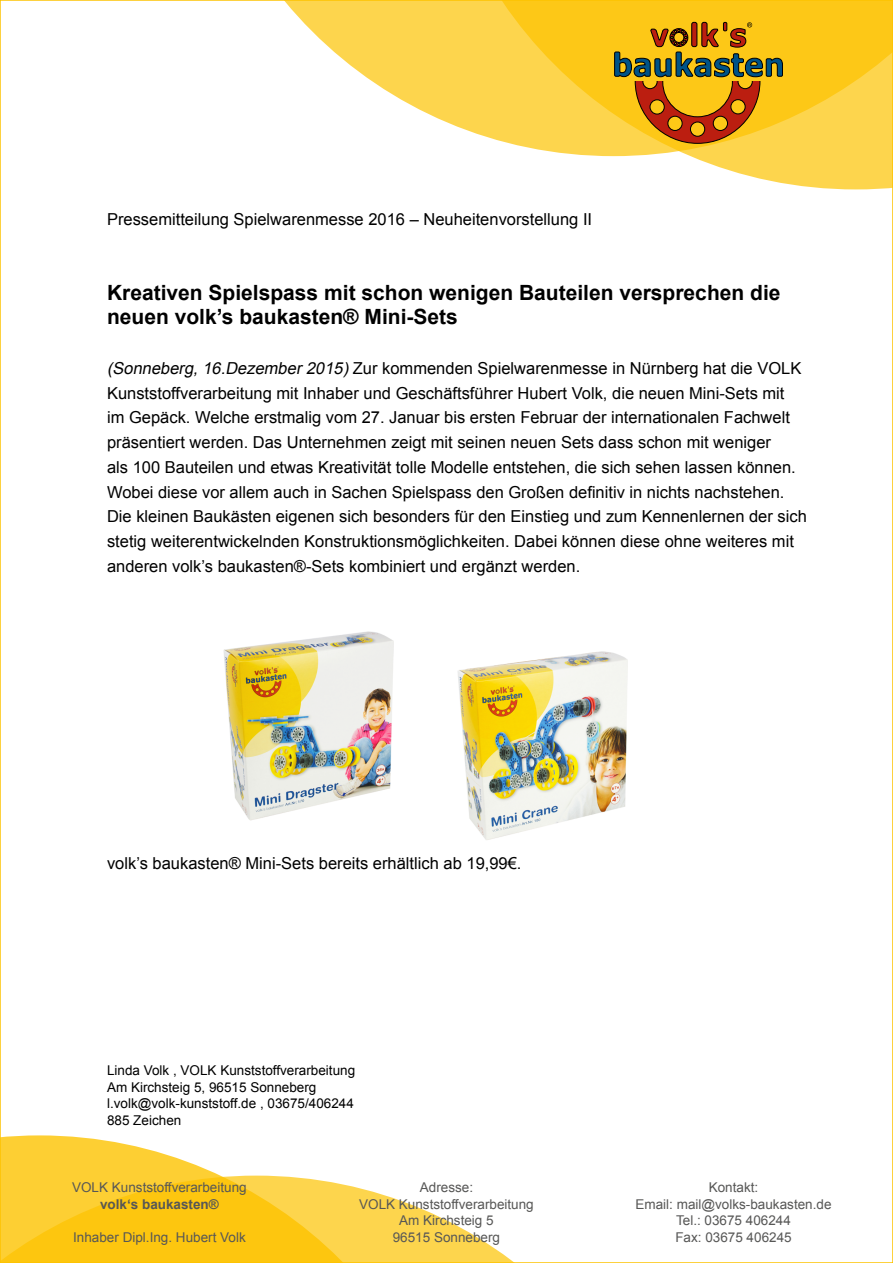
<style>
.page{position:relative;width:893px;height:1263px;background:#fff}
.page>*{position:absolute;margin:0;border:0;box-sizing:border-box;transform-origin:0 0}
.t1{font:700 21px/24.8px "Arial";color:#000}
.t2{font:16.5px/24.8px "Arial";color:#000}
.t3{font:13.5px/16.5px "Arial";color:#575756;text-align:center}
.t4{font:13.5px/16.5px "Arial";color:#000}
.t5{font:700 13.5px "Arial";color:#575756}
.s1{font-style:italic}
</style>
<div class="page">
<svg style="left:187px;top:0;width:242px;height:114px"></svg>
<svg style="left:429px;top:0;width:464px;height:189px;fill:#fdd54d"></svg>
<svg style="left:614px;top:22px;width:169px;height:122px;background:#c8911f"></svg>
<svg style="left:0;top:1135px;width:219px;height:40px;fill:#fdcf33"></svg>
<svg style="left:0;top:1175px;width:683px;height:88px"></svg>
<img style="left:223px;top:631px;width:170px;height:190px">
<img style="left:458px;top:651px;width:169px;height:189px">
<p class="t2" style="left:107px;top:207px;width:487px">Pressemitteilung Spielwarenmesse 2016 – Neuheitenvorstellung II</p>
<p class="t1" style="left:107px;top:281px;width:675px">Kreativen Spielspass mit schon wenigen Bauteilen versprechen die neuen volk’s baukasten® Mini-Sets</p>
<p class="t2" style="left:107px;top:356px;width:701px"><span class="s1">(Sonneberg,16.Dezember2015)</span>Zur kommenden Spielwarenmesse in Nürnberg hat die VOLK Kunststoffverarbeitung mit Inhaber und Geschäftsführer Hubert Volk, die neuen Mini-Sets mit<br>im Gepäck. Welche erstmalig vom 27. Januar bis ersten Februar der internationalen Fachwelt präsentiert werden. Das Unternehmen zeigt mit seinen neuen Sets dass schon mit weniger<br>als 100 Bauteilen und etwas Kreativität tolle Modelle entstehen, die sich sehen lassen können.<br>Wobei diese vor allem auch in Sachen Spielspass den Großen definitiv in nichts nachstehen.<br>Die kleinen Baukästen eigenen sich besonders für den Einstieg und zum Kennenlernen der sich stetig weiterentwickelnden Konstruktionsmöglichkeiten. Dabei können diese ohne weiteres mit anderen volk’s baukasten®-Sets kombiniert und ergänzt werden.</p>
<p class="t2" style="left:107px;top:851px;width:416px">volk’s baukasten® Mini-Sets bereits erhältlich ab 19,99€.</p>
<p class="t4" style="left:107px;top:1062px;width:250px">Linda Volk , VOLK Kunststoffverarbeitung Am Kirchsteig 5, 96515 Sonneberg l.volk@volk-kunststoff.de , 03675/406244<br>885 Zeichen</p>
<p class="t3" style="left:72px;top:1179px;width:176px">VOLK Kunststoffverarbeitung</p>
<p class="t5" style="left:100px;top:1195px;width:120px">volk‘s baukasten®</p>
<p class="t3" style="left:73px;top:1229px;width:174px">Inhaber Dipl.Ing. Hubert Volk</p>
<p class="t3" style="left:359px;top:1179px;width:176px">Adresse:<br>VOLK Kunststoffverarbeitung<br>Am Kirchsteig 5<br>96515 Sonneberg</p>
<p class="t3" style="left:635px;top:1179px;width:198px">Kontakt:<br>Email: mail@volks-baukasten.de<br>Tel.: 03675 406244<br>Fax: 03675 406245</p>
</div>
